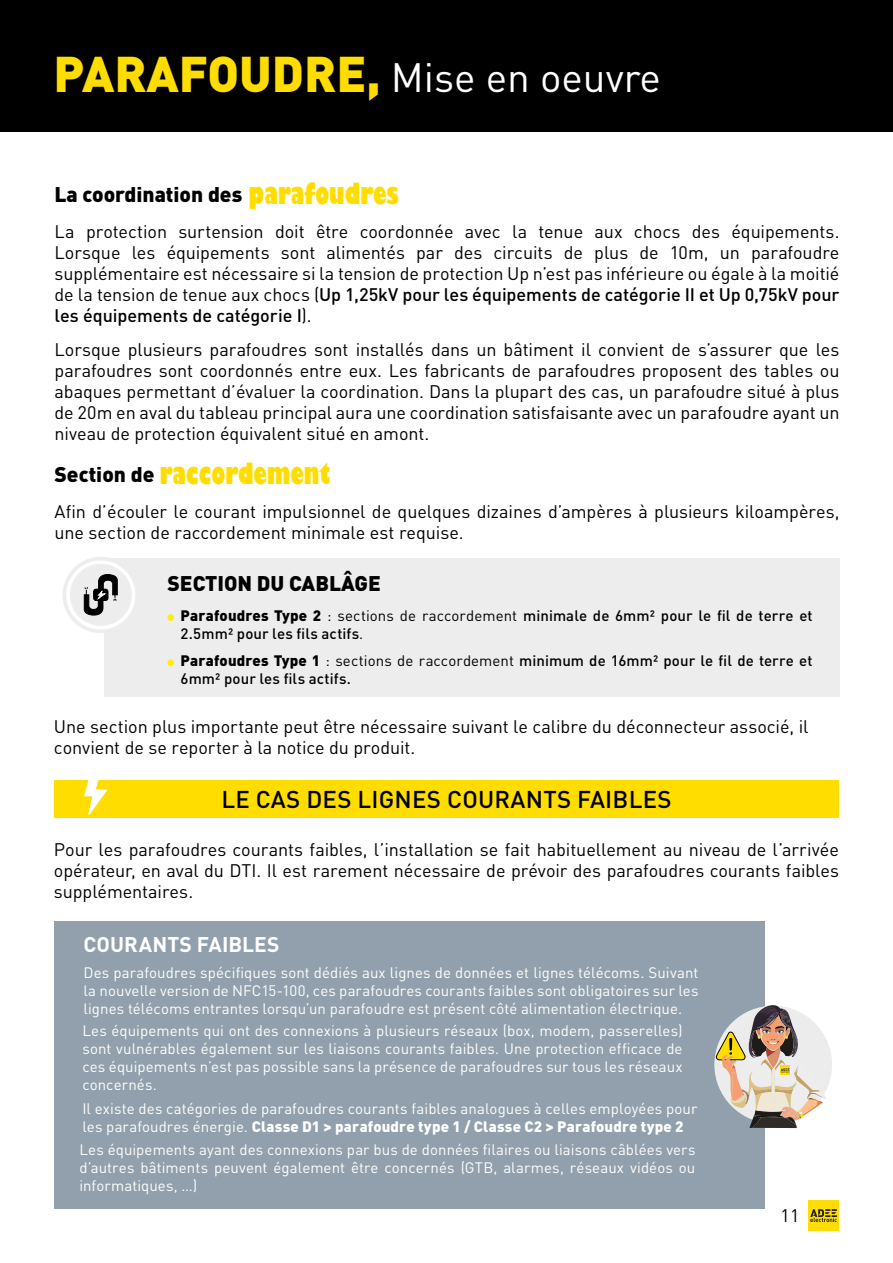
<style>
.page{position:relative;width:893px;height:1263px;background:#fff}
.page>*{position:absolute;margin:0;border:0;box-sizing:border-box;transform-origin:0 0}
.t1{font:40.5px "DINOT";color:#fff}
.t2{font:800 condensed 28.5px "Gill Sans";color:#fd0}
.t3{font:500 24px "DINOT";letter-spacing:.01em;color:#000}
.t4{font:900 21px "DINOT";color:#000}
.t5{font:700 21px "DINOT";color:#fff}
.t6{font:18px/21px "DINOT";letter-spacing:-.005em;color:#000}
.t7{font:18px/21px "DINOT";letter-spacing:-.005em;color:#000;text-align:justify}
.t8{font:18px "DIN";color:#000}
.t9{font:15px/18px "DINOT";letter-spacing:.005em;color:#fff;text-align:justify}
.t10{font:500 15px/18px "DINOT";letter-spacing:.005em;color:#000}
.s1{font-weight:900;font-size:49.5px;color:#fd0}
.s2{font-family:"Gill Sans";font-weight:800;font-stretch:condensed;font-size:28.5px;color:#fd0}
.s3{font-weight:500}
.s4{font-family:"DINOT";font-weight:900;font-stretch:normal;font-size:21px;color:#000}
.s5{font-weight:900}
.s6{font-weight:400}
</style>
<div class="page">
<div style="left:808px;top:1200px;width:31px;height:30px;background:#fddd04"></div>
<svg style="left:810px;top:1209px;width:27px;height:13px"></svg>
<div style="left:0;top:0;width:893px;height:132px;background:#000"></div>
<div style="left:104px;top:558px;width:735px;height:139px;background:#ededed"></div>
<div style="left:167px;top:614px;width:7px;height:7px;background:#ffed00;border-radius:50%"></div>
<div style="left:167px;top:659px;width:7px;height:7px;background:#ffed00;border-radius:50%"></div>
<svg style="left:63px;top:557px;width:72px;height:76px"></svg>
<div style="left:54px;top:780px;width:785px;height:38px;background:#fd0"></div>
<svg style="left:84px;top:780px;width:24px;height:35px"></svg>
<div style="left:55px;top:921px;width:710px;height:288px;background:#91a0ac"></div>
<svg style="left:716px;top:1005px;width:111px;height:123px"></svg>
<h1 class="t1" style="left:53px;top:50px;width:609px"><span class="s1">PARAFOUDRE,</span> Mise en oeuvre</h1>
<p class="t4" style="left:55px;top:180px;width:346px">La coordination des <span class="s2">parafoudres</span></p>
<p class="t6" style="left:55px;top:220px;width:786px;text-align:justify">La protection surtension doit être coordonnée avec la tenue aux chocs des équipements.<br>Lorsque les équipements sont alimentés par des circuits de plus de 10m, un parafoudre supplémentaire est nécessaire si la tension de protection Up n’est pas inférieure ou égale à la moitié de la tension de tenue aux chocs (<span class="s3">Up 1,25kV pour les équipements de catégorie II et Up 0,75kV pour les équipements de catégorie I</span>).</p>
<p class="t6" style="left:55px;top:339px;width:786px;text-align:justify">Lorsque plusieurs parafoudres sont installés dans un bâtiment il convient de s’assurer que les parafoudres sont coordonnés entre eux. Les fabricants de parafoudres proposent des tables ou abaques permettant d’évaluer la coordination. Dans la plupart des cas, un parafoudre situé à plus de 20m en aval du tableau principal aura une coordination satisfaisante avec un parafoudre ayant un niveau de protection équivalent situé en amont.</p>
<h2 class="t2" style="left:55px;top:456px;width:277px"><span class="s4">Section de</span> raccordement</h2>
<p class="t6" style="left:55px;top:500px;width:786px">Afin d’écouler le courant impulsionnel de quelques dizaines d’ampères à plusieurs kiloampères, une section de raccordement minimale est requise.</p>
<p class="t4" style="left:167px;top:569px;width:215px">SECTION DU CABLÂGE</p>
<p class="t10" style="left:181px;top:606px;width:633px"><span class="s5">Parafoudres Type 2</span> <span class="s6">: sections de raccordement</span> minimale de 6mm² pour le fil de terre et<br>2.5mm² pour les fils actifs<span class="s6">.</span></p>
<p class="t10" style="left:181px;top:651px;width:633px"><span class="s5">Parafoudres Type 1</span> <span class="s6">: sections de raccordement</span> minimum de 16mm² pour le fil de terre et<br>6mm² pour les fils actifs.</p>
<p class="t6" style="left:54px;top:716px;width:756px">Une section plus importante peut être nécessaire suivant le calibre du déconnecteur associé, il convient de se reporter à la notice du produit.</p>
<h3 class="t3" style="left:221px;top:783px;width:452px">LE CAS DES LIGNES COURANTS FAIBLES</h3>
<p class="t7" style="left:54px;top:838px;width:786px">Pour les parafoudres courants faibles, l’installation se fait habituellement au niveau de l’arrivée opérateur, en aval du DTI. Il est rarement nécessaire de prévoir des parafoudres courants faibles supplémentaires.</p>
<p class="t5" style="left:83px;top:930px;width:198px">COURANTS FAIBLES</p>
<p class="t9" style="left:83px;top:963px;width:617px">Des parafoudres spécifiques sont dédiés aux lignes de données et lignes télécoms. Suivant la nouvelle version de NFC15-100, ces parafoudres courants faibles sont obligatoires sur les lignes télécoms entrantes lorsqu’un parafoudre est présent côté alimentation électrique.</p>
<p class="t9" style="left:82px;top:1021px;width:602px">Les équipements qui ont des connexions à plusieurs réseaux (box, modem, passerelles) sont vulnérables également sur les liaisons courants faibles. Une protection efficace de ces équipements n’est pas possible sans la présence de parafoudres sur tous les réseaux concernés.</p>
<p class="t9" style="left:82px;top:1099px;width:616px">Il existe des catégories de parafoudres courants faibles analogues à celles employées pour les parafoudres énergie. <span class="s5">Classe D1 &gt; parafoudre type 1 / Classe C2 &gt; Parafoudre type 2</span></p>
<p class="t9" style="left:79px;top:1140px;width:618px">Les équipements ayant des connexions par bus de données filaires ou liaisons câblées vers d’autres bâtiments peuvent également être concernés (GTB, alarmes, réseaux vidéos ou informatiques, …)</p>
<p class="t8" style="left:781px;top:1204px;width:20px">11</p>
</div>
